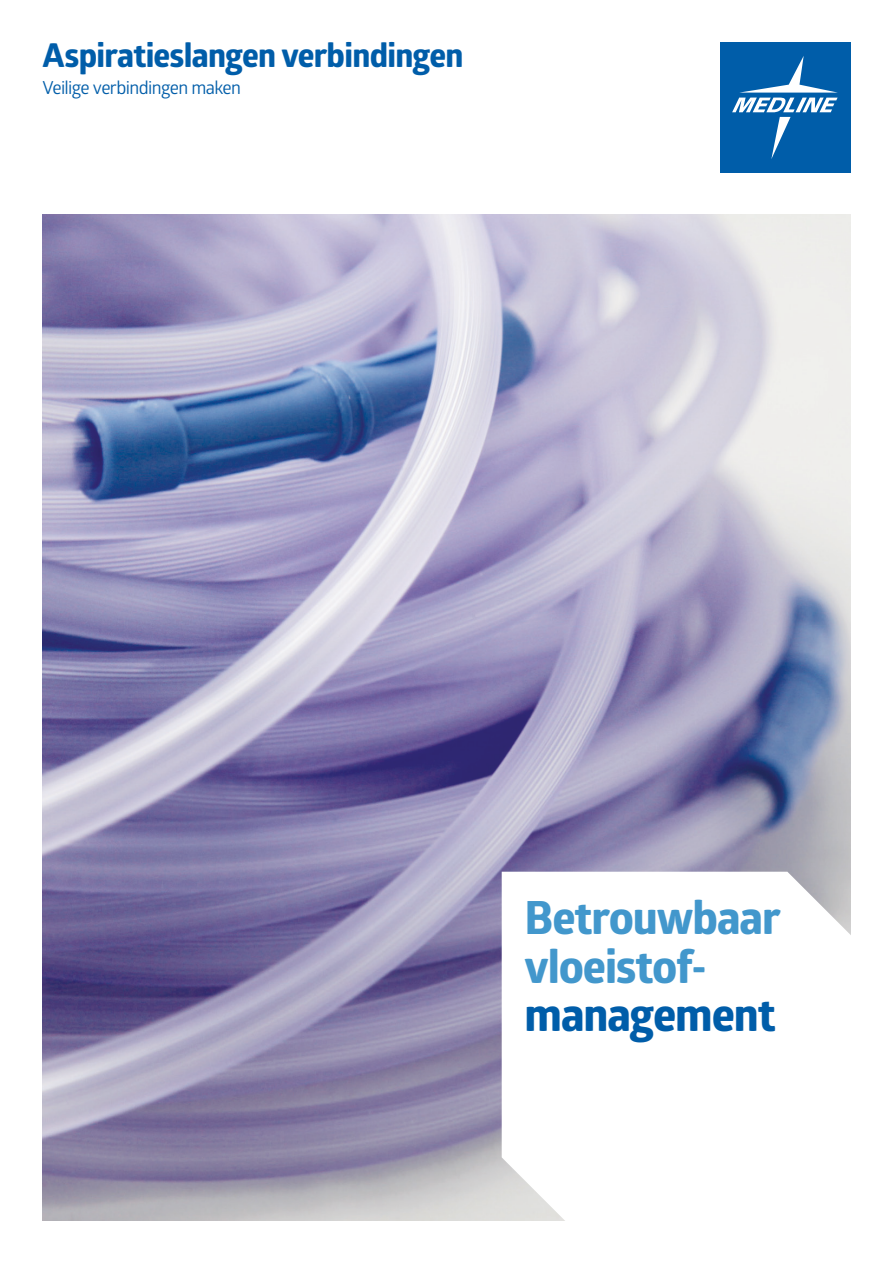
<style>
.page{position:relative;width:893px;height:1263px;background:#fff}
.page>*{position:absolute;margin:0;border:0;box-sizing:border-box;transform-origin:0 0}
.A4{font:700 45.75px "Globerx";letter-spacing:-.025em;color:#4297cc}
.A4-2{font:700 45.75px "Globerx";letter-spacing:-.025em;color:#005da9}
.A3_Regular{font:700 33px "Globerx";letter-spacing:-.025em;color:#005da9}
.A3_Regular-2{font:18px "Glober";letter-spacing:-.035em;color:#005da9}
</style>
<div class="page">
<div style="left:720px;top:42px;width:130px;height:131px;background:#005da9"></div>
<svg style="left:732px;top:56px;width:106px;height:103px"></svg>
<img style="left:43px;top:215px;width:807px;height:1005px">
<svg style="left:502px;top:872px;width:349px;height:349px"></svg>
<p class="A3_Regular" style="left:43px;top:32px;width:422px">Aspiratieslangen verbindingen</p>
<p class="A3_Regular-2" style="left:43px;top:75px;width:200px">Veilige verbindingen maken</p>
<p class="A4" style="left:525px;top:884px;width:258px">Betrouwbaar</p>
<p class="A4" style="left:525px;top:933px;width:184px">vloeistof-</p>
<p class="A4-2" style="left:525px;top:982px;width:253px">management</p>
</div>
